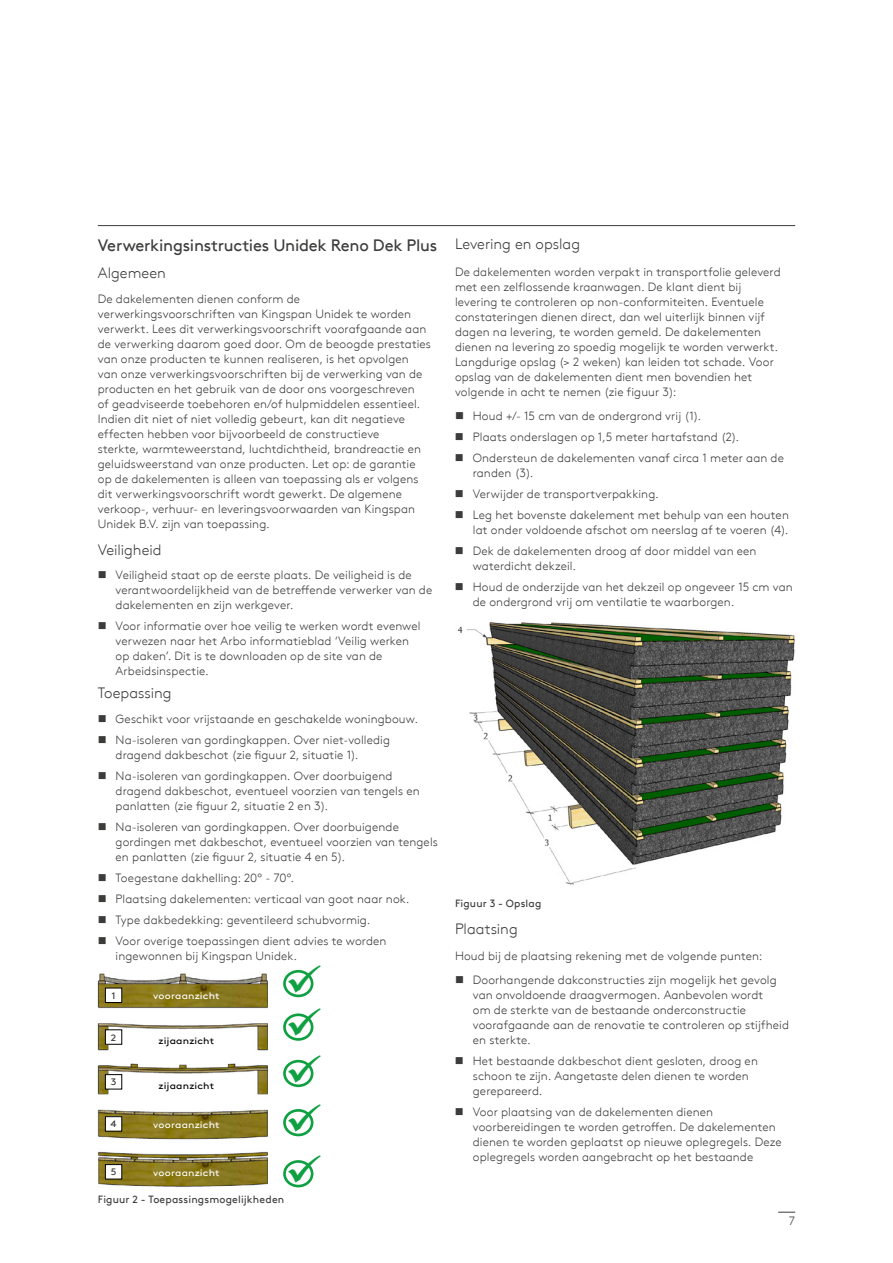
<style>
.page{position:relative;width:893px;height:1263px;background:#fff}
.page>*{position:absolute;margin:0;border:0;box-sizing:border-box;transform-origin:0 0}
.t1{font:42.75px/47.5px "Wingdings";color:#0fa042;text-align:justify;scale:1.12 1}
.t2{font:16.5px "Kingspan Brown TT";letter-spacing:-.015em;color:#3c3c3b}
.t3{font:300 15px "Kingspan Brown TT";color:#3c3c3b}
.t4{font:300 12px/15px "Kingspan Brown TT";letter-spacing:.01em;color:#3c3c3b}
.t5{font:10.5px "Kingspan Brown TT";letter-spacing:.015em;color:#3c3c3b}
.t6{font:9.3px "Kingspan Brown TT";letter-spacing:.015em;color:#fff;scale:1.12 1}
.t7{font:9.3px "Kingspan Brown TT";letter-spacing:.02em;color:#000;scale:1.12 1}
.t8{font:9.3px "Kingspan Brown TT";color:#3c3c3b;scale:1.12 1}
</style>
<div class="page">
<hr style="left:98px;top:225px;width:697px;height:1px;background:#3c3c3b">
<img style="left:98px;top:973px;width:170px;height:214px">
<div style="left:283px;top:970px;width:30px;height:27px;border:3px solid #0fa042;border-radius:50%"></div>
<div style="left:283px;top:1013px;width:30px;height:28px;border:3px solid #0fa042;border-radius:50%"></div>
<div style="left:283px;top:1060px;width:30px;height:27px;border:3px solid #0fa042;border-radius:50%"></div>
<div style="left:283px;top:1109px;width:30px;height:27px;border:3px solid #0fa042;border-radius:50%"></div>
<div style="left:283px;top:1160px;width:30px;height:27px;border:3px solid #0fa042;border-radius:50%"></div>
<div style="left:105px;top:988px;width:17px;height:14px;background:#fff"></div>
<div style="left:105px;top:988px;width:17px;height:15px;border:1px solid #000"></div>
<div style="left:105px;top:1030px;width:17px;height:14px;background:#fff"></div>
<div style="left:105px;top:1029px;width:17px;height:15px;border:1px solid #000"></div>
<div style="left:105px;top:1074px;width:17px;height:15px;background:#fff"></div>
<div style="left:105px;top:1074px;width:17px;height:15px;border:1px solid #000"></div>
<div style="left:105px;top:1117px;width:17px;height:14px;background:#fff"></div>
<div style="left:105px;top:1116px;width:17px;height:15px;border:1px solid #000"></div>
<div style="left:105px;top:1164px;width:17px;height:15px;background:#fff"></div>
<div style="left:105px;top:1164px;width:17px;height:15px;border:1px solid #000"></div>
<img style="left:457px;top:622px;width:338px;height:263px">
<svg style="left:778px;top:1212px;width:17px;height:1px"></svg>
<h2 class="t2" style="left:98px;top:232px;width:341px">Verwerkingsinstructies Unidek Reno Dek Plus</h2>
<p class="t3" style="left:98px;top:261px;width:70px">Algemeen</p>
<p class="t4" style="left:98px;top:290px;width:335px">De dakelementen dienen conform de verwerkingsvoorschriften van Kingspan Unidek te worden verwerkt. Lees dit verwerkingsvoorschrift voorafgaande aan de verwerking daarom goed door. Om de beoogde prestaties van onze producten te kunnen realiseren, is het opvolgen van onze verwerkingsvoorschriften bij de verwerking van de producten en het gebruik van de door ons voorgeschreven<br>of geadviseerde toebehoren en/of hulpmiddelen essentieel.<br>Indien dit niet of niet volledig gebeurt, kan dit negatieve effecten hebben voor bijvoorbeeld de constructieve<br>sterkte, warmteweerstand, luchtdichtheid, brandreactie en geluidsweerstand van onze producten. Let op: de garantie op de dakelementen is alleen van toepassing als er volgens dit verwerkingsvoorschrift wordt gewerkt. De algemene verkoop-, verhuur- en leveringsvoorwaarden van Kingspan Unidek B.V. zijn van toepassing.</p>
<p class="t3" style="left:98px;top:539px;width:65px">Veiligheid</p>
<p class="t4" style="left:116px;top:566px;width:318px">Veiligheid staat op de eerste plaats. De veiligheid is de verantwoordelijkheid van de betreffende verwerker van de dakelementen en zijn werkgever.</p>
<p class="t4" style="left:116px;top:617px;width:306px">Voor informatie over hoe veilig te werken wordt evenwel verwezen naar het Arbo informatieblad ‘Veilig werken op daken’. Dit is te downloaden op de site van de Arbeidsinspectie.</p>
<p class="t3" style="left:98px;top:681px;width:75px">Toepassing</p>
<p class="t4" style="left:116px;top:707px;width:304px;line-height:21px">Geschikt voor vrijstaande en geschakelde woningbouw.<br>Na-isoleren van gordingkappen. Over niet-volledig</p>
<p class="t4" style="left:116px;top:743px;width:278px;line-height:21px">dragend dakbeschot (zie figuur 2, situatie 1).<br>Na-isoleren van gordingkappen. Over doorbuigend</p>
<p class="t4" style="left:116px;top:782px;width:305px">dragend dakbeschot, eventueel voorzien van tengels en panlatten (zie figuur 2, situatie 2 en 3).</p>
<p class="t4" style="left:116px;top:818px;width:324px">Na-isoleren van gordingkappen. Over doorbuigende gordingen met dakbeschot, eventueel voorzien van tengels en panlatten (zie figuur 2, situatie 4 en 5).</p>
<p class="t4" style="left:116px;top:866px;width:295px;line-height:21px">Toegestane dakhelling: 20° - 70°.<br>Plaatsing dakelementen: verticaal van goot naar nok.<br>Type dakbedekking: geventileerd schubvormig.<br>Voor overige toepassingen dient advies te worden</p>
<p class="t4" style="left:116px;top:947px;width:183px">ingewonnen bij Kingspan Unidek.</p>
<h1 class="t1" style="left:285px;top:959px;width:35px">✓ ✓ ✓ ✓ ✓</h1>
<p class="t8" style="left:111px;top:988px;width:5px">1</p>
<p class="t8" style="left:111px;top:1030px;width:6px">2</p>
<p class="t6" style="left:153px;top:989px;width:61px">vooraanzicht</p>
<p class="t7" style="left:159px;top:1034px;width:51px">zijaanzicht</p>
<p class="t7" style="left:159px;top:1078px;width:51px">zijaanzicht</p>
<p class="t6" style="left:153px;top:1118px;width:61px">vooraanzicht</p>
<p class="t8" style="left:111px;top:1075px;width:7px">3</p>
<p class="t8" style="left:111px;top:1117px;width:7px">4</p>
<p class="t8" style="left:111px;top:1165px;width:7px">5</p>
<p class="t5" style="left:98px;top:1191px;width:188px">Figuur 2 - Toepassingsmogelijkheden</p>
<p class="t6" style="left:153px;top:1165px;width:61px">vooraanzicht</p>
<p class="t3" style="left:455px;top:233px;width:127px">Levering en opslag</p>
<p class="t4" style="left:455px;top:263px;width:327px">De dakelementen worden verpakt in transportfolie geleverd met een zelflossende kraanwagen. De klant dient bij levering te controleren op non-conformiteiten. Eventuele constateringen dienen direct, dan wel uiterlijk binnen vijf dagen na levering, te worden gemeld. De dakelementen dienen na levering zo spoedig mogelijk te worden verwerkt.<br>Langdurige opslag (&gt; 2 weken) kan leiden tot schade. Voor opslag van de dakelementen dient men bovendien het volgende in acht te nemen (zie figuur 3):</p>
<p class="t4" style="left:473px;top:404px;width:313px;line-height:21px">Houd +/- 15 cm van de ondergrond vrij (1).<br>Plaats onderslagen op 1,5 meter hartafstand (2).<br>Ondersteun de dakelementen vanaf circa 1 meter aan de</p>
<p class="t4" style="left:473px;top:461px;width:318px;line-height:21px">randen (3).<br>Verwijder de transportverpakking.<br>Leg het bovenste dakelement met behulp van een houten</p>
<p class="t4" style="left:473px;top:518px;width:317px;line-height:21px">lat onder voldoende afschot om neerslag af te voeren (4).<br>Dek de dakelementen droog af door middel van een</p>
<p class="t4" style="left:473px;top:554px;width:321px;line-height:21px">waterdicht dekzeil.<br>Houd de onderzijde van het dekzeil op ongeveer 15 cm van</p>
<p class="t4" style="left:473px;top:593px;width:263px">de ondergrond vrij om ventilatie te waarborgen.</p>
<p class="t5" style="left:455px;top:895px;width:88px">Figuur 3 - Opslag</p>
<p class="t3" style="left:455px;top:917px;width:64px">Plaatsing</p>
<p class="t4" style="left:473px;top:943px;width:305px;line-height:24px;text-indent:-18px">Houd bij de plaatsing rekening met de volgende punten:<br>Doorhangende dakconstructies zijn mogelijk het gevolg</p>
<p class="t4" style="left:473px;top:986px;width:318px">van onvoldoende draagvermogen. Aanbevolen wordt<br>om de sterkte van de bestaande onderconstructie voorafgaande aan de renovatie te controleren op stijfheid en sterkte.</p>
<p class="t4" style="left:473px;top:1052px;width:287px">Het bestaande dakbeschot dient gesloten, droog en schoon te zijn. Aangetaste delen dienen te worden gerepareerd.</p>
<p class="t4" style="left:473px;top:1103px;width:310px">Voor plaatsing van de dakelementen dienen voorbereidingen te worden getroffen. De dakelementen dienen te worden geplaatst op nieuwe oplegregels. Deze oplegregels worden aangebracht op het bestaande</p>
<p class="t4" style="left:789px;top:1213px;width:8px">7</p>
</div>
